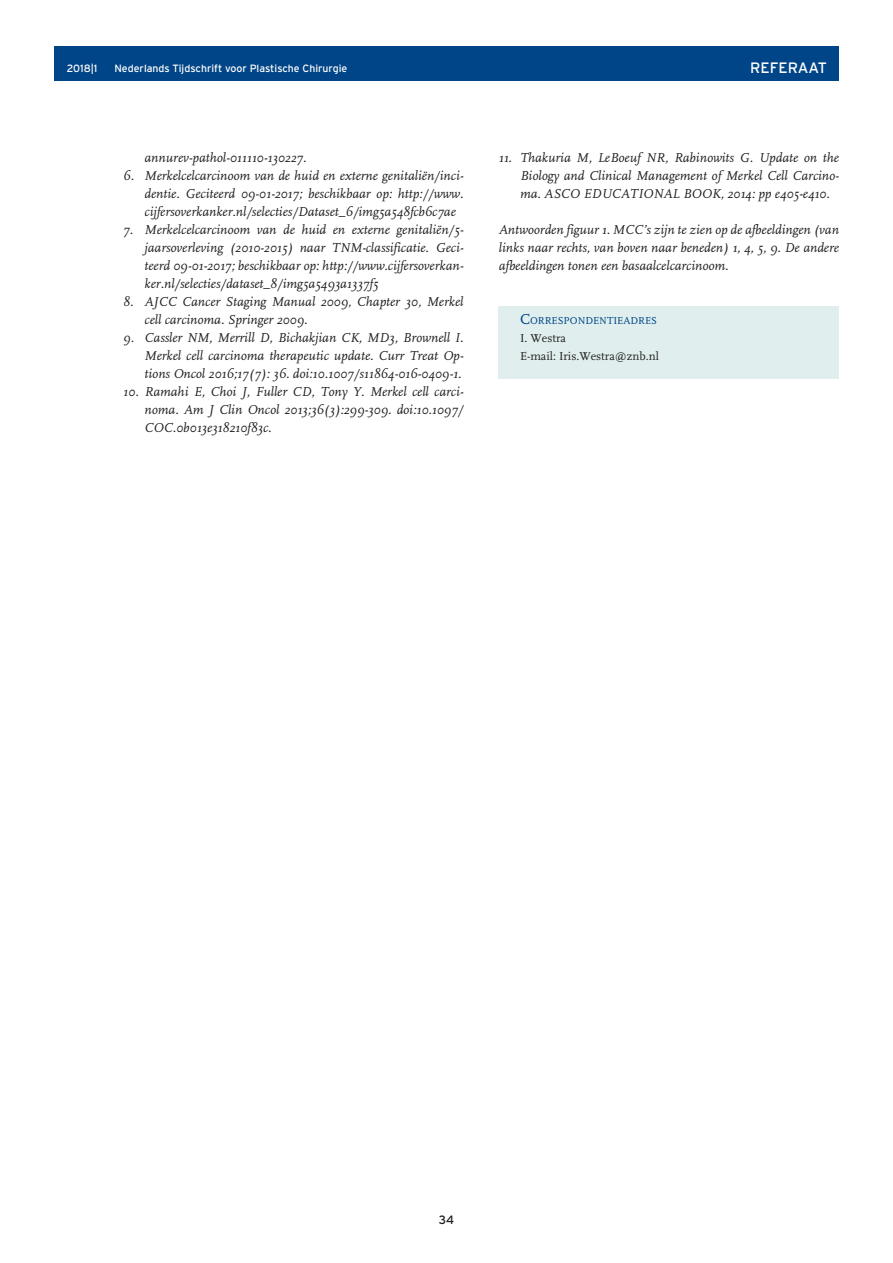
<style>
.page{position:relative;width:893px;height:1263px;background:#fff}
.page>*{position:absolute;margin:0;border:0;box-sizing:border-box;transform-origin:0 0}
.t1{font:15px "Interstate";color:#fff}
.t2{font:italic 13.5px/18px "FF Scala";color:#1d1d1b;text-align:justify}
.t3{font:12px/18px "FF Scala";color:#1d1d1b}
.t4{font:12px "Interstate";color:#1d1d1b}
.t5{font:10.5px "Interstate";color:#fff}
.t6{font:10.5px "FF Scala Caps";color:#004587}
.s1{font-size:15px}
</style>
<div class="page">
<div style="left:54px;top:47px;width:785px;height:34px;background:#004587"></div>
<div style="left:499px;top:306px;width:340px;height:72px;background:#e0efee"></div>
<p class="t5" style="left:67px;top:62px;width:32px">2018|1</p>
<p class="t5" style="left:114px;top:62px;width:234px">Nederlands Tijdschrift voor Plastische Chirurgie</p>
<p class="t2" style="left:145px;top:149px;width:163px">annurev-pathol-011110-130227.</p>
<p class="t2" style="left:145px;top:167px;width:320px;text-indent:-21px">6. Merkelcelcarcinoom van de huid en externe genitaliën/inci&shy;dentie. Geciteerd 09-01-2017; beschikbaar op: http://www. cijfersoverkanker.nl/selecties/Dataset_6/img5a548fcb6c7ae</p>
<p class="t2" style="left:145px;top:221px;width:320px;text-indent:-21px">7. Merkelcelcarcinoom van de huid en externe genitaliën/5- jaarsoverleving (2010-2015) naar TNM-classificatie. Geci&shy;teerd 09-01-2017; beschikbaar op: http://www.cijfersoverkan&shy;ker.nl/selecties/dataset_8/img5a5493a1337f5</p>
<p class="t2" style="left:145px;top:293px;width:320px;text-indent:-21px">8. AJCC Cancer Staging Manual 2009, Chapter 30, Merkel cell carcinoma. Springer 2009.</p>
<p class="t2" style="left:145px;top:329px;width:320px;text-indent:-21px">9. Cassler NM, Merrill D, Bichakjian CK, MD3, Brownell I.<br>Merkel cell carcinoma therapeutic update. Curr Treat Op&shy;tions Oncol 2016;17(7): 36. doi:10.1007/s11864-016-0409-1.</p>
<p class="t2" style="left:145px;top:383px;width:320px;text-indent:-21px">10. Ramahi E, Choi J, Fuller CD, Tony Y. Merkel cell carci&shy;noma. Am J Clin Oncol 2013;36(3):299-309. doi:10.1097/ COC.0b013e318210f83c.</p>
<p class="t1" style="left:750px;top:59px;width:78px">REFERAAT</p>
<p class="t2" style="left:520px;top:149px;width:320px;text-indent:-21px">11. Thakuria M, LeBoeuf NR, Rabinowits G. Update on the Biology and Clinical Management of Merkel Cell Carcino&shy;ma. ASCO EDUCATIONAL BOOK, 2014: pp e405-e410.</p>
<p class="t2" style="left:499px;top:221px;width:342px">Antwoorden figuur 1. MCC’s zijn te zien op de afbeeldingen (van links naar rechts, van boven naar beneden) 1, 4, 5, 9. De andere afbeeldingen tonen een basaalcelcarcinoom.</p>
<p class="t6" style="left:520px;top:315px;width:138px"><span class="s1">C</span>ORRESPONDENTIEADRES</p>
<p class="t3" style="left:520px;top:329px;width:140px">I. Westra<br>E-mail: Iris.Westra@znb.nl</p>
<p class="t4" style="left:439px;top:1213px;width:17px">34</p>
</div>
